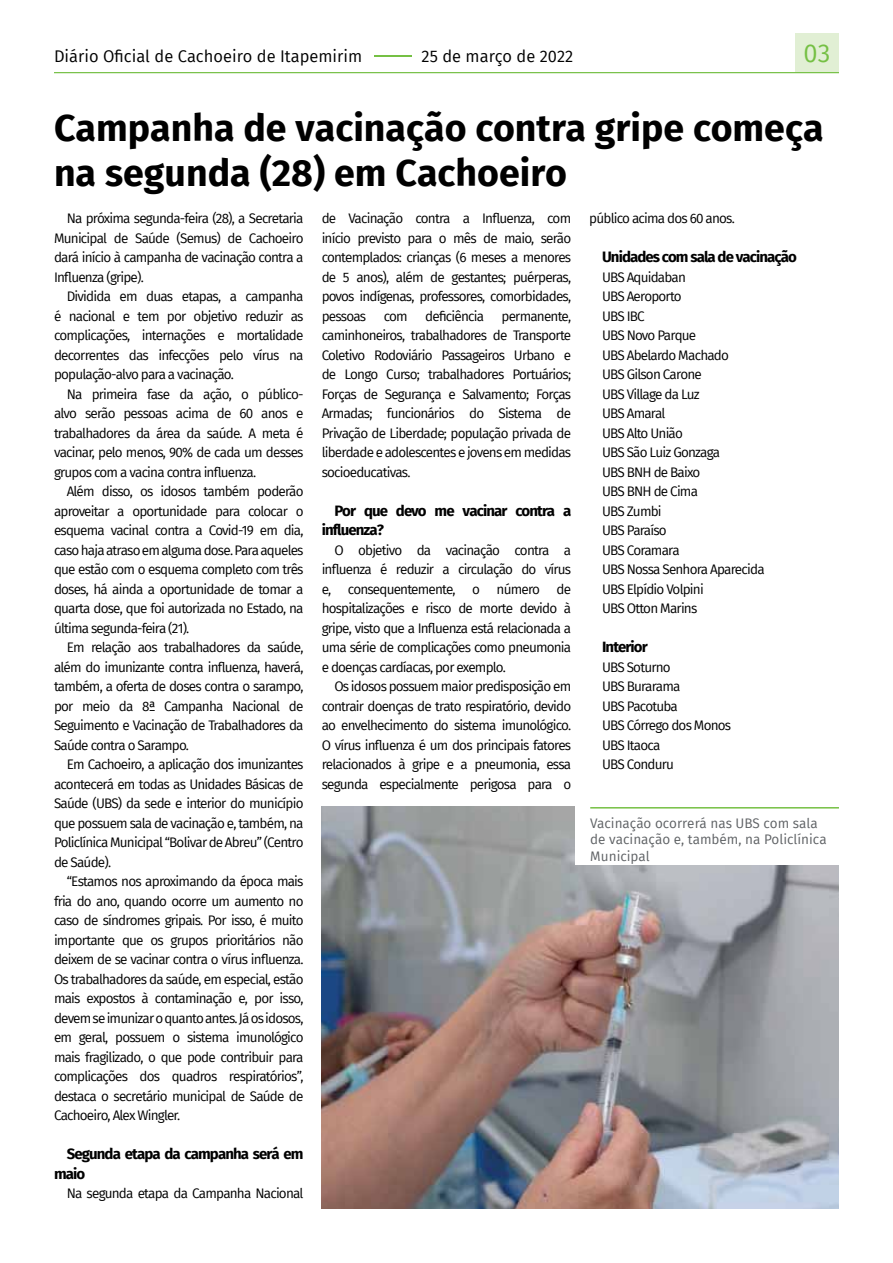
<style>
.page{position:relative;width:893px;height:1263px;background:#fff}
.page>*{position:absolute;margin:0;border:0;box-sizing:border-box;transform-origin:0 0}
.t1{font:700 37.5px/45px "Fira Sans";color:#000}
.t2{font:25.5px "Fira Sans";color:#75c044}
.t3{font:16.5px "Fira Sans";color:#000}
.t4{font:700 15px/19.5px "Fira Sans";letter-spacing:-.06em;color:#000}
.t5{font:13.5px/19.5px "Fira Sans";letter-spacing:-.06em;color:#000;text-align:justify}
.t6{font:13.5px/16.6px "Fira Sans";color:#5e6164}
.s1{color:#75c044}
</style>
<div class="page">
<div style="left:795px;top:33px;width:44px;height:40px;background:#e1efd4"></div>
<hr style="left:54px;top:72px;width:785px;height:1px;background:#75c044">
<img style="left:322px;top:806px;width:517px;height:403px">
<div style="left:575px;top:794px;width:277px;height:70px;background:#fff"></div>
<hr style="left:590px;top:807px;width:249px;height:1px;background:#75c044">
<p class="t3" style="left:54px;top:43px;width:521px">Diário Oficial de Cachoeiro de Itapemirim <span class="s1">–</span>25 de março de 2022</p>
<h2 class="t2" style="left:804px;top:34px;width:28px">03</h2>
<h1 class="t1" style="left:54px;top:103px;width:771px">Campanha de vacinação contra gripe começa na segunda (28) em Cachoeiro</h1>
<p class="t5" style="left:54px;top:209px;width:251px;text-indent:13px">Na próxima segunda-feira (28), a Secretaria Municipal de Saúde (Semus) de Cachoeiro dará início à campanha de vacinação contra a Influenza (gripe).</p>
<p class="t5" style="left:54px;top:287px;width:251px;text-indent:13px">Dividida em duas etapas, a campanha é nacional e tem por objetivo reduzir as complicações, internações e mortalidade decorrentes das infecções pelo vírus na população-alvo para a vacinação.</p>
<p class="t5" style="left:54px;top:384px;width:251px;text-indent:13px">Na primeira fase da ação, o público&shy;alvo serão pessoas acima de 60 anos e trabalhadores da área da saúde. A meta é vacinar, pelo menos, 90% de cada um desses grupos com a vacina contra influenza.</p>
<p class="t5" style="left:54px;top:481px;width:251px;text-indent:13px">Além disso, os idosos também poderão aproveitar a oportunidade para colocar o esquema vacinal contra a Covid-19 em dia, caso haja atraso em alguma dose. Para aqueles que estão com o esquema completo com três doses, há ainda a oportunidade de tomar a quarta dose, que foi autorizada no Estado, na última segunda-feira (21).</p>
<p class="t5" style="left:54px;top:637px;width:251px;text-indent:13px">Em relação aos trabalhadores da saúde, além do imunizante contra influenza, haverá, também, a oferta de doses contra o sarampo, por meio da 8ª Campanha Nacional de Seguimento e Vacinação de Trabalhadores da Saúde contra o Sarampo.</p>
<p class="t5" style="left:54px;top:754px;width:251px;text-indent:13px">Em Cachoeiro, a aplicação dos imunizantes acontecerá em todas as Unidades Básicas de Saúde (UBS) da sede e interior do município que possuem sala de vacinação e, também, na Policlínica Municipal “Bolivar de Abreu” (Centro de Saúde).</p>
<p class="t5" style="left:54px;top:871px;width:251px;text-indent:13px">“Estamos nos aproximando da época mais fria do ano, quando ocorre um aumento no caso de síndromes gripais. Por isso, é muito importante que os grupos prioritários não deixem de se vacinar contra o vírus influenza.<br>Os trabalhadores da saúde, em especial, estão mais expostos à contaminação e, por isso, devem se imunizar o quanto antes. Já os idosos, em geral, possuem o sistema imunológico mais fragilizado, o que pode contribuir para complicações dos quadros respiratórios”, destaca o secretário municipal de Saúde de Cachoeiro, Alex Wingler.</p>
<p class="t4" style="left:54px;top:1143px;width:251px;text-indent:13px">Segunda etapa da campanha será em maio</p>
<p class="t5" style="left:67px;top:1184px;width:238px">Na segunda etapa da Campanha Nacional</p>
<p class="t5" style="left:589px;top:208px;width:147px">público acima dos 60 anos.</p>
<p class="t4" style="left:602px;top:246px;width:196px">Unidades com sala de vacinação</p>
<p class="t5" style="left:602px;top:267px;width:164px;text-align:left">UBS Aquidaban<br>UBS Aeroporto<br>UBS IBC<br>UBS Novo Parque<br>UBS Abelardo Machado<br>UBS Gilson Carone<br>UBS Village da Luz<br>UBS Amaral<br>UBS Alto União<br>UBS São Luiz Gonzaga<br>UBS BNH de Baixo<br>UBS BNH de Cima<br>UBS Zumbi<br>UBS Paraíso<br>UBS Coramara<br>UBS Nossa Senhora Aparecida<br>UBS Elpídio Volpini<br>UBS Otton Marins</p>
<p class="t4" style="left:602px;top:636px;width:47px">Interior</p>
<p class="t5" style="left:602px;top:657px;width:131px;text-align:left">UBS Soturno<br>UBS Burarama<br>UBS Pacotuba<br>UBS Córrego dos Monos<br>UBS Itaoca<br>UBS Conduru</p>
<p class="t5" style="left:322px;top:209px;width:251px">de Vacinação contra a Influenza, com início previsto para o mês de maio, serão contemplados: crianças (6 meses a menores de 5 anos), além de gestantes; puérperas, povos indígenas, professores, comorbidades, pessoas</p>
<p class="t5" style="left:384px;top:306px;width:26px">com</p>
<p class="t5" style="left:425px;top:306px;width:60px">deficiência</p>
<p class="t5" style="left:322px;top:306px;width:251px;text-indent:180px">permanente, caminhoneiros, trabalhadores de Transporte Coletivo Rodoviário Passageiros Urbano e de Longo Curso; trabalhadores Portuários; Forças de Segurança e Salvamento; Forças Armadas; funcionários do Sistema de Privação de Liberdade; população privada de liberdade e adolescentes e jovens em medidas socioeducativas.</p>
<p class="t4" style="left:322px;top:500px;width:251px;text-indent:13px">Por que devo me vacinar contra a influenza?</p>
<p class="t5" style="left:322px;top:540px;width:251px;text-indent:13px">O objetivo da vacinação contra a influenza é reduzir a circulação do vírus e, consequentemente, o número de hospitalizações e risco de morte devido à gripe, visto que a Influenza está relacionada a uma série de complicações como pneumonia e doenças cardíacas, por exemplo.</p>
<p class="t5" style="left:322px;top:676px;width:251px;text-indent:13px">Os idosos possuem maior predisposição em contrair doenças de trato respiratório, devido ao envelhecimento do sistema imunológico.<br>O vírus influenza é um dos principais fatores relacionados à gripe e a pneumonia, essa segunda especialmente perigosa para o</p>
<p class="t6" style="left:590px;top:814px;width:238px">Vacinação ocorrerá nas UBS com sala de vacinação e, também, na Policlínica<br>Municipal</p>
</div>
